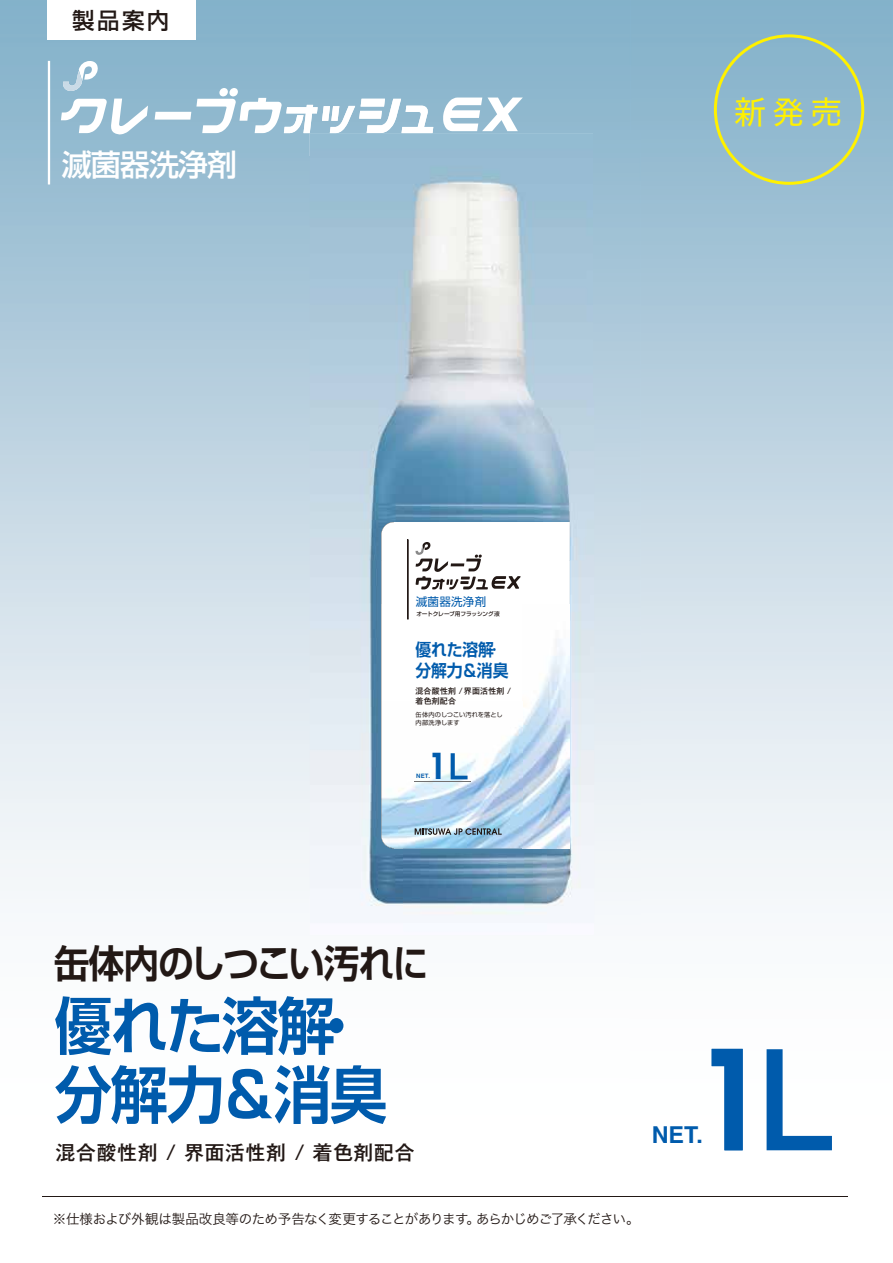
<style>
.page{position:relative;width:893px;height:1263px;background:#fff}
.page>*{position:absolute;margin:0;border:0;box-sizing:border-box;transform-origin:0 0}
.t1{font:600 137.1px "ITC Avant Garde Pro";color:#005bac}
.t2{font:700 62.1px/69px "Shin Go Pro De";letter-spacing:-.03em;color:#005bac;scale:.93 1}
.t3{font:700 38.55px "Shin Go Pro De";letter-spacing:-.04em;color:#221815;scale:.93 1}
.t4{font:600 35.4px "ITC Avant Garde Pro";color:#005bac}
.t5{font:31.8px "Hiragino Sans W4";color:#fff100}
.t6{font:500 30px "Shin Go Pro";letter-spacing:-.03em;color:#fff}
.t7{font:700 23.25px "Helvetica";color:#005bac}
.t8{font:500 22.5px "Shin Go Pro";color:#221815}
.t9{font:500 19.65px "Gothic MB101 Pro";letter-spacing:.05em;color:#221815}
.t10{font:700 17.1px/21.3px "Shin Go Pro De";letter-spacing:-.01em;color:#005bac;scale:.93 1}
.t11{font:13.5px "Hiragino Sans W3";letter-spacing:-.055em;color:#221815}
.t12{font:11.55px "Shin Go Pro";letter-spacing:.02em;color:#005bac}
.t13{font:500 7.95px/9.8px "Gothic MB101 Pro";letter-spacing:.025em;color:#221815}
.t14{font:6.15px/7.9px "Shin Go Pro";letter-spacing:.015em;color:#221815}
.t15{font:700 6px "Helvetica";color:#005bac}
.t16{font:500 5.7px "Shin Go Pro";letter-spacing:-.015em;color:#221815}
.s1{font-family:"Shin Go Pro";font-weight:400}
</style>
<div class="page">
<img style="left:629px;top:0;width:264px;height:1197px">
<svg style="left:714px;top:34px;width:150px;height:151px;background:#95bbc2"></svg>
<svg style="left:767px;top:1049px;width:65px;height:101px"></svg>
<hr style="left:42px;top:1196px;width:805px;height:1px;background:#221815">
<svg style="left:61px;top:99px;width:87px;height:36px"></svg>
<svg style="left:443px;top:98px;width:80px;height:33px"></svg>
<img style="left:62px;top:71px;width:20px;height:20px">
<svg style="left:79px;top:61px;width:20px;height:20px"></svg>
<img style="left:310px;top:133px;width:284px;height:427px">
<img style="left:594px;top:133px;width:47px;height:802px">
<img style="left:310px;top:560px;width:94px;height:375px">
<img style="left:547px;top:560px;width:47px;height:375px">
<img style="left:404px;top:848px;width:143px;height:87px">
<svg style="left:155px;top:88px;width:278px;height:46px"></svg>
<img style="left:402px;top:133px;width:31px;height:1px">
<svg style="left:394px;top:522px;width:176px;height:83px"></svg>
<img style="left:394px;top:605px;width:176px;height:243px">
<svg style="left:415px;top:828px;width:87px;height:7px"></svg>
<svg style="left:451px;top:753px;width:17px;height:26px"></svg>
<hr style="left:415px;top:781px;width:56px;height:1px;background:#727171">
<svg style="left:381px;top:522px;width:13px;height:326px"></svg>
<hr style="left:408px;top:540px;width:1px;height:79px;background:#221815">
<svg style="left:407px;top:539px;width:1px;height:80px"></svg>
<svg style="left:415px;top:542px;width:106px;height:47px"></svg>
<h3 class="t8" style="left:72px;top:2px;width:99px">製品案内</h3>
<h3 class="t6" style="left:62px;top:140px;width:177px">滅菌器洗浄剤</h3>
<h3 class="t5" style="left:734px;top:83px;width:110px">新発売</h3>
<p class="t12" style="left:416px;top:592px;width:72px">滅菌器洗浄剤</p>
<p class="t16" style="left:416px;top:609px;width:85px">オートクレーブ用フラッシング液</p>
<p class="t10" style="left:416px;top:637px;width:101px">優れた溶解<span class="s1">・</span>分解力&amp;消臭</p>
<p class="t13" style="left:416px;top:685px;width:97px">混合酸性剤 /界面活性剤 /着色剤配合</p>
<p class="t14" style="left:416px;top:710px;width:88px">缶体内のしつこい汚れを落とし内部洗浄します</p>
<h3 class="t4" style="left:428px;top:743px;width:21px">1</h3>
<p class="t15" style="left:416px;top:772px;width:15px">NET.</p>
<h3 class="t3" style="left:54px;top:931px;width:404px">缶体内のしつこい汚れに</h3>
<h2 class="t2" style="left:54px;top:984px;width:360px">優れた溶解・分解力&amp;消臭</h2>
<h3 class="t9" style="left:56px;top:1136px;width:360px">混合酸性剤 / 界面活性剤 / 着色剤配合</h3>
<p class="t11" style="left:53px;top:1207px;width:588px">※仕様および外観は製品改良等のため予告なく変更することがあります。あらかじめご了承ください。</p>
<h3 class="t7" style="left:652px;top:1121px;width:53px">NET.</h3>
<h1 class="t1" style="left:693px;top:1010px;width:78px">1</h1>
</div>
